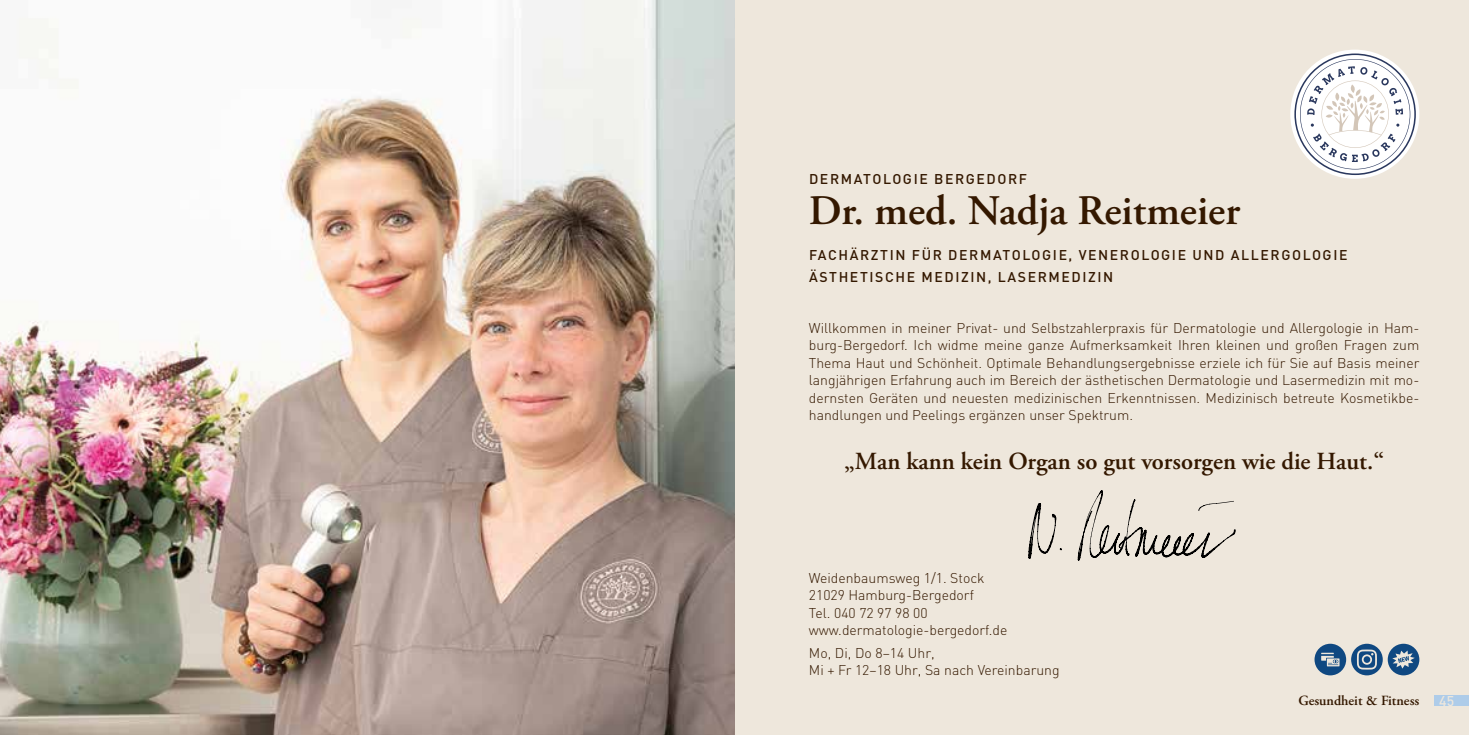
<style>
.page{position:relative;width:1469px;height:735px;background:#fff}
.page>*{position:absolute;margin:0;border:0;box-sizing:border-box;transform-origin:0 0}
.t1{font:600 42px "Adobe Garamond Pro";color:#341800}
.t2{font:600 24.5px "Adobe Garamond Pro";color:#341800}
.t3{font:300 14px/17.5px "DIN";color:#341800}
.t4{font:500 14px/22.4px "DIN";letter-spacing:.115em;color:#341800}
.t5{font:600 14px "Adobe Garamond Pro";color:#341800}
.t6{font:500 14px "DIN";color:#eee7dc}
</style>
<div class="page">
<div style="left:719px;top:0;width:749px;height:734px;background:#eee7dc"></div>
<img style="left:0;top:0;width:734px;height:734px">
<div style="left:1434px;top:694px;width:34px;height:11px;background:#aecce9"></div>
<div style="left:1290px;top:50px;width:129px;height:129px;background:#fff;border-radius:50%"></div>
<svg style="left:1294px;top:53px;width:121px;height:122px"></svg>
<div style="left:1314px;top:643px;width:32px;height:32px;background:#0f4881;border-radius:50%"></div>
<svg style="left:1321px;top:652px;width:18px;height:14px"></svg>
<svg style="left:1351px;top:643px;width:31px;height:32px"></svg>
<svg style="left:1356px;top:649px;width:20px;height:20px"></svg>
<div style="left:1387px;top:643px;width:32px;height:32px;background:#0f4881;border-radius:50%"></div>
<svg style="left:1392px;top:650px;width:22px;height:18px"></svg>
<svg style="left:1028px;top:503px;width:33px;height:55px"></svg>
<svg style="left:1077px;top:490px;width:158px;height:70px"></svg>
<p class="t4" style="left:809px;top:168px;width:220px">DERMATOLOGIE BERGEDORF</p>
<h1 class="t1" style="left:809px;top:187px;width:433px">Dr. med. Nadja Reitmeier</h1>
<p class="t4" style="left:809px;top:243px;width:540px">FACHÄRZTIN FÜR DERMATOLOGIE, VENEROLOGIE UND ALLERGOLOGIE<br>ÄSTHETISCHE MEDIZIN, LASERMEDIZIN</p>
<p class="t3" style="left:809px;top:318px;width:612px;text-align:justify">Willkommen in meiner Privat- und Selbstzahlerpraxis für Dermatologie und Allergologie in Ham&shy;burg-Bergedorf. Ich widme meine ganze Aufmerksamkeit Ihren kleinen und großen Fragen zum Thema Haut und Schönheit. Optimale Behandlungsergebnisse erziele ich für Sie auf Basis meiner langjährigen Erfahrung auch im Bereich der ästhetischen Dermatologie und Lasermedizin mit mo&shy;dernsten Geräten und neuesten medizinischen Erkenntnissen. Medizinisch betreute Kosmetikbe&shy;handlungen und Peelings ergänzen unser Spektrum.</p>
<h2 class="t2" style="left:844px;top:447px;width:541px">„Man kann kein Organ so gut vorsorgen wie die Haut.“</h2>
<p class="t3" style="left:809px;top:568px;width:200px">Weidenbaumsweg 1/1. Stock<br>21029 Hamburg-Bergedorf<br>Tel. 040 72 97 98 00 www.dermatologie-bergedorf.de</p>
<p class="t3" style="left:809px;top:643px;width:252px">Mo, Di, Do 8–14 Uhr,<br>Mi + Fr 12–18 Uhr, Sa nach Vereinbarung</p>
<p class="t5" style="left:1298px;top:692px;width:122px">Gesundheit &amp; Fitness</p>
<p class="t6" style="left:1439px;top:691px;width:16px">45</p>
</div>
